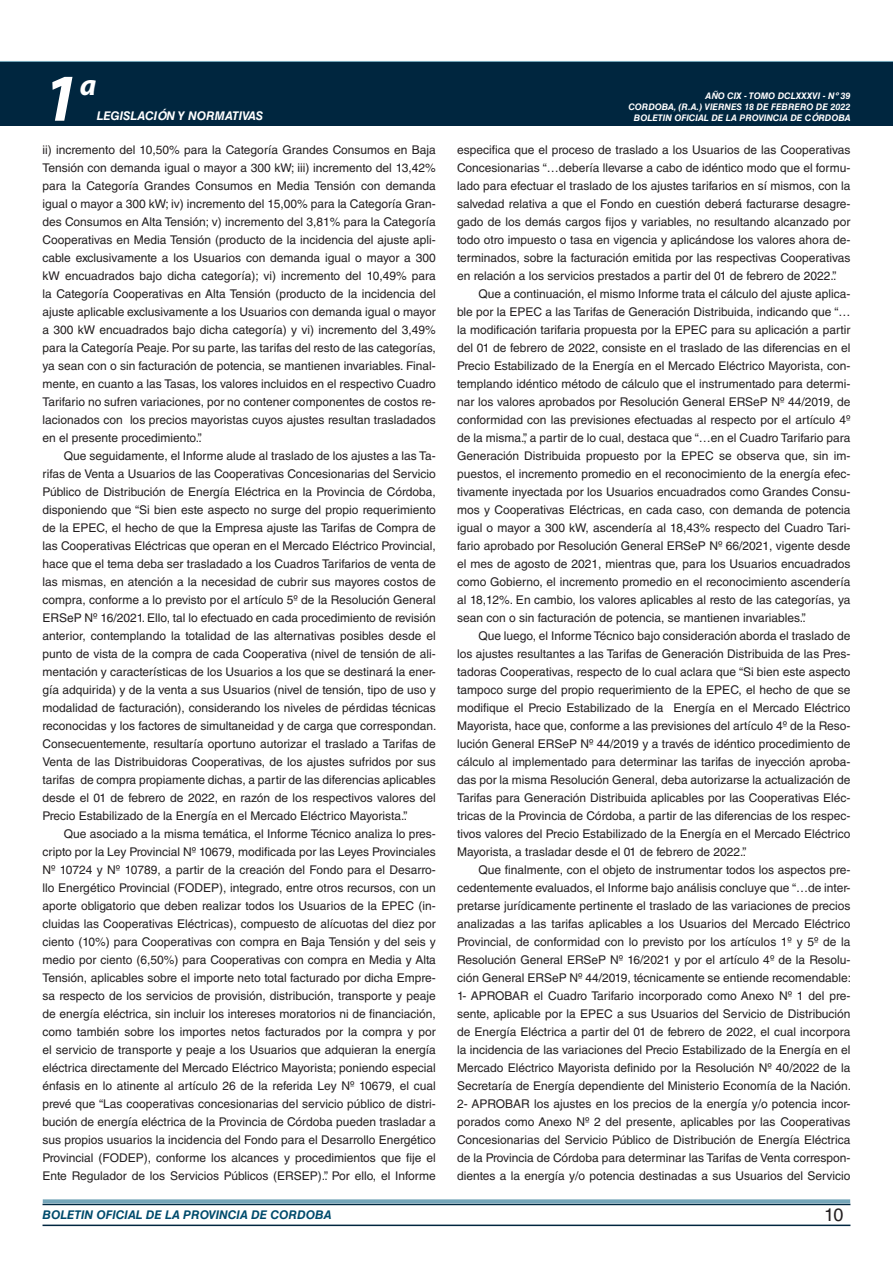
<style>
.page{position:relative;width:893px;height:1263px;background:#fff}
.page>*{position:absolute;margin:0;border:0;box-sizing:border-box;transform-origin:0 0}
.t1{font:italic 700 67.5px "Myriad Pro";color:#fff}
.t2{font:italic 700 30px "Myriad Pro";color:#fff}
.t3{font:18px "Helvetica LT Std";color:#231f20}
.TEXTO_BASE{font:12px/18px "Helvetica LT Std";color:#231f20;text-align:justify}
.t4{font:italic 700 12px "Helvetica LT Std";color:#004b6c}
.t5{font:italic 700 12px "Helvetica LT Std";color:#fff}
.t6{font:italic 700 9px/10.8px "Helvetica LT Std";color:#fff;text-align:right}
</style>
<div class="page">
<div style="left:0;top:61px;width:893px;height:6px;background:#73a5b8"></div>
<div style="left:0;top:62px;width:893px;height:64px;background:#00263f"></div>
<hr style="left:43px;top:1224px;width:807px;height:2px;background:#00263f">
<div style="left:42px;top:1198px;width:809px;height:8px;background:#fff;opacity:.75"></div>
<h1 class="t1" style="left:43px;top:54px;width:38px">1</h1>
<h2 class="t2" style="left:80px;top:66px;width:18px">a</h2>
<p class="t5" style="left:97px;top:109px;width:168px">LEGISLACIÓN Y NORMATIVAS</p>
<p class="TEXTO_BASE" style="left:43px;top:141px;width:395px">ii) incremento del 10,50% para la Categoría Grandes Consumos en Baja Tensión con demanda igual o mayor a 300 kW; iii) incremento del 13,42% para la Categoría Grandes Consumos en Media Tensión con demanda igual o mayor a 300 kW; iv) incremento del 15,00% para la Categoría Gran&shy;des Consumos en Alta Tensión; v) incremento del 3,81% para la Categoría Cooperativas en Media Tensión (producto de la incidencia del ajuste apli&shy;cable exclusivamente a los Usuarios con demanda igual o mayor a 300 kW encuadrados bajo dicha categoría); vi) incremento del 10,49% para la Categoría Cooperativas en Alta Tensión (producto de la incidencia del ajuste aplicable exclusivamente a los Usuarios con demanda igual o mayor a 300 kW encuadrados bajo dicha categoría) y vi) incremento del 3,49% para la Categoría Peaje. Por su parte, las tarifas del resto de las categorías, ya sean con o sin facturación de potencia, se mantienen invariables. Final&shy;mente, en cuanto a las Tasas, los valores incluidos en el respectivo Cuadro Tarifario no sufren variaciones, por no contener componentes de costos re&shy;lacionados con los precios mayoristas cuyos ajustes resultan trasladados en el presente procedimiento.”.</p>
<p class="TEXTO_BASE" style="left:43px;top:447px;width:396px;text-indent:21px">Que seguidamente, el Informe alude al traslado de los ajustes a las Ta&shy;rifas de Venta a Usuarios de las Cooperativas Concesionarias del Servicio Público de Distribución de Energía Eléctrica en la Provincia de Córdoba, disponiendo que “Si bien este aspecto no surge del propio requerimiento de la EPEC, el hecho de que la Empresa ajuste las Tarifas de Compra de las Cooperativas Eléctricas que operan en el Mercado Eléctrico Provincial, hace que el tema deba ser trasladado a los Cuadros Tarifarios de venta de las mismas, en atención a la necesidad de cubrir sus mayores costos de compra, conforme a lo previsto por el artículo 5º de la Resolución General ERSeP Nº 16/2021. Ello, tal lo efectuado en cada procedimiento de revisión anterior, contemplando la totalidad de las alternativas posibles desde el punto de vista de la compra de cada Cooperativa (nivel de tensión de ali&shy;mentación y características de los Usuarios a los que se destinará la ener&shy;gía adquirida) y de la venta a sus Usuarios (nivel de tensión, tipo de uso y modalidad de facturación), considerando los niveles de pérdidas técnicas reconocidas y los factores de simultaneidad y de carga que correspondan.<br>Consecuentemente, resultaría oportuno autorizar el traslado a Tarifas de Venta de las Distribuidoras Cooperativas, de los ajustes sufridos por sus tarifas de compra propiamente dichas, a partir de las diferencias aplicables desde el 01 de febrero de 2022, en razón de los respectivos valores del Precio Estabilizado de la Energía en el Mercado Eléctrico Mayorista.”.</p>
<p class="TEXTO_BASE" style="left:43px;top:825px;width:395px;text-indent:21px">Que asociado a la misma temática, el Informe Técnico analiza lo pres&shy;cripto por la Ley Provincial Nº 10679, modificada por las Leyes Provinciales Nº 10724 y Nº 10789, a partir de la creación del Fondo para el Desarro&shy;llo Energético Provincial (FODEP), integrado, entre otros recursos, con un aporte obligatorio que deben realizar todos los Usuarios de la EPEC (in&shy;cluidas las Cooperativas Eléctricas), compuesto de alícuotas del diez por ciento (10%) para Cooperativas con compra en Baja Tensión y del seis y medio por ciento (6,50%) para Cooperativas con compra en Media y Alta Tensión, aplicables sobre el importe neto total facturado por dicha Empre&shy;sa respecto de los servicios de provisión, distribución, transporte y peaje de energía eléctrica, sin incluir los intereses moratorios ni de financiación, como también sobre los importes netos facturados por la compra y por el servicio de transporte y peaje a los Usuarios que adquieran la energía eléctrica directamente del Mercado Eléctrico Mayorista; poniendo especial énfasis en lo atinente al artículo 26 de la referida Ley Nº 10679, el cual prevé que “Las cooperativas concesionarias del servicio público de distri&shy;bución de energía eléctrica de la Provincia de Córdoba pueden trasladar a sus propios usuarios la incidencia del Fondo para el Desarrollo Energético Provincial (FODEP), conforme los alcances y procedimientos que fije el Ente Regulador de los Servicios Públicos (ERSEP).”. Por ello, el Informe</p>
<p class="t6" style="left:628px;top:91px;width:224px">AÑO CIX - TOMO DCLXXXVI - Nº 39<br>CORDOBA, (R.A.) VIERNES 18 DE FEBRERO DE 2022<br>BOLETIN OFICIAL DE LA PROVINCIA DE CÓRDOBA</p>
<p class="TEXTO_BASE" style="left:457px;top:141px;width:395px">especifica que el proceso de traslado a los Usuarios de las Cooperativas Concesionarias “…debería llevarse a cabo de idéntico modo que el formu&shy;lado para efectuar el traslado de los ajustes tarifarios en sí mismos, con la salvedad relativa a que el Fondo en cuestión deberá facturarse desagre&shy;gado de los demás cargos fijos y variables, no resultando alcanzado por todo otro impuesto o tasa en vigencia y aplicándose los valores ahora de&shy;terminados, sobre la facturación emitida por las respectivas Cooperativas en relación a los servicios prestados a partir del 01 de febrero de 2022.”.</p>
<p class="TEXTO_BASE" style="left:457px;top:285px;width:395px;text-indent:21px">Que a continuación, el mismo Informe trata el cálculo del ajuste aplica&shy;ble por la EPEC a las Tarifas de Generación Distribuida, indicando que “… la modificación tarifaria propuesta por la EPEC para su aplicación a partir del 01 de febrero de 2022, consiste en el traslado de las diferencias en el Precio Estabilizado de la Energía en el Mercado Eléctrico Mayorista, con&shy;templando idéntico método de cálculo que el instrumentado para determi&shy;nar los valores aprobados por Resolución General ERSeP Nº 44/2019, de conformidad con las previsiones efectuadas al respecto por el artículo 4º de la misma.”, a partir de lo cual, destaca que “…en el Cuadro Tarifario para Generación Distribuida propuesto por la EPEC se observa que, sin im&shy;puestos, el incremento promedio en el reconocimiento de la energía efec&shy;tivamente inyectada por los Usuarios encuadrados como Grandes Consu&shy;mos y Cooperativas Eléctricas, en cada caso, con demanda de potencia igual o mayor a 300 kW, ascendería al 18,43% respecto del Cuadro Tari&shy;fario aprobado por Resolución General ERSeP Nº 66/2021, vigente desde el mes de agosto de 2021, mientras que, para los Usuarios encuadrados como Gobierno, el incremento promedio en el reconocimiento ascendería al 18,12%. En cambio, los valores aplicables al resto de las categorías, ya sean con o sin facturación de potencia, se mantienen invariables.”.</p>
<p class="TEXTO_BASE" style="left:457px;top:627px;width:395px;text-indent:21px">Que luego, el Informe Técnico bajo consideración aborda el traslado de los ajustes resultantes a las Tarifas de Generación Distribuida de las Pres&shy;tadoras Cooperativas, respecto de lo cual aclara que “Si bien este aspecto tampoco surge del propio requerimiento de la EPEC, el hecho de que se modifique el Precio Estabilizado de la Energía en el Mercado Eléctrico Mayorista, hace que, conforme a las previsiones del artículo 4º de la Reso&shy;lución General ERSeP Nº 44/2019 y a través de idéntico procedimiento de cálculo al implementado para determinar las tarifas de inyección aproba&shy;das por la misma Resolución General, deba autorizarse la actualización de Tarifas para Generación Distribuida aplicables por las Cooperativas Eléc&shy;tricas de la Provincia de Córdoba, a partir de las diferencias de los respec&shy;tivos valores del Precio Estabilizado de la Energía en el Mercado Eléctrico Mayorista, a trasladar desde el 01 de febrero de 2022.”.</p>
<p class="TEXTO_BASE" style="left:457px;top:861px;width:396px;text-indent:21px">Que finalmente, con el objeto de instrumentar todos los aspectos pre&shy;cedentemente evaluados, el Informe bajo análisis concluye que “…de inter&shy;pretarse jurídicamente pertinente el traslado de las variaciones de precios analizadas a las tarifas aplicables a los Usuarios del Mercado Eléctrico Provincial, de conformidad con lo previsto por los artículos 1º y 5º de la Resolución General ERSeP Nº 16/2021 y por el artículo 4º de la Resolu&shy;ción General ERSeP Nº 44/2019, técnicamente se entiende recomendable:<br>1- APROBAR el Cuadro Tarifario incorporado como Anexo Nº 1 del pre&shy;sente, aplicable por la EPEC a sus Usuarios del Servicio de Distribución de Energía Eléctrica a partir del 01 de febrero de 2022, el cual incorpora la incidencia de las variaciones del Precio Estabilizado de la Energía en el Mercado Eléctrico Mayorista definido por la Resolución Nº 40/2022 de la Secretaría de Energía dependiente del Ministerio Economía de la Nación.<br>2- APROBAR los ajustes en los precios de la energía y/o potencia incor&shy;porados como Anexo Nº 2 del presente, aplicables por las Cooperativas Concesionarias del Servicio Público de Distribución de Energía Eléctrica de la Provincia de Córdoba para determinar las Tarifas de Venta correspon&shy;dientes a la energía y/o potencia destinadas a sus Usuarios del Servicio</p>
<p class="t4" style="left:43px;top:1208px;width:290px">BOLETIN OFICIAL DE LA PROVINCIA DE CORDOBA</p>
<h3 class="t3" style="left:824px;top:1204px;width:21px">10</h3>
</div>
